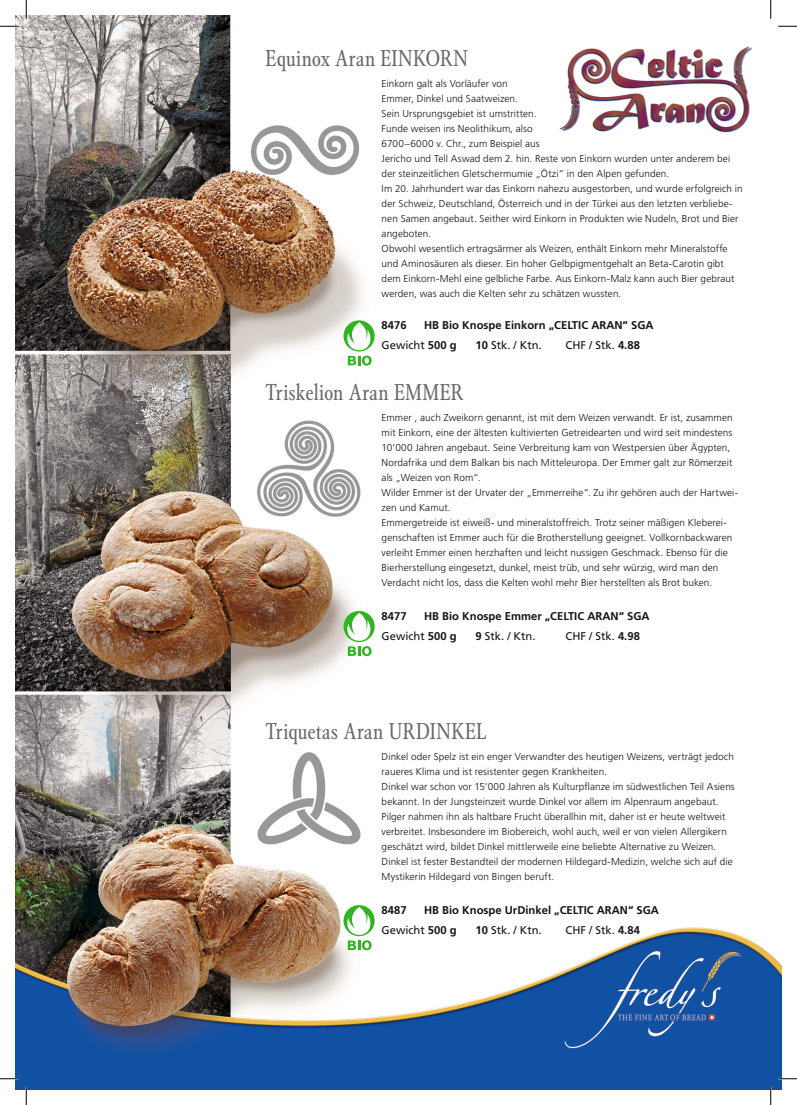
<style>
.page{position:relative;width:797px;height:1105px;background:#fff}
.page>*{position:absolute;margin:0;border:0;box-sizing:border-box;transform-origin:0 0}
.t1{font:condensed 22.5px "Garamond BE";letter-spacing:.01em;color:#686867}
.t2{font:700 11.25px/20px "Frutiger LT";color:#131413}
.t3{font:11.25px "Frutiger LT";color:#131413}
.t4{font:300 10px/15px "Frutiger LT";letter-spacing:.005em;color:#131413}
.s1{font-weight:400}
.s2{font-weight:700}
</style>
<div class="page">
<img style="left:16px;top:16px;width:765px;height:1073px">
<svg style="left:343px;top:320px;width:31px;height:31px"></svg>
<svg style="left:345px;top:322px;width:28px;height:44px"></svg>
<svg style="left:343px;top:611px;width:31px;height:31px"></svg>
<svg style="left:345px;top:613px;width:28px;height:43px"></svg>
<svg style="left:343px;top:905px;width:31px;height:31px"></svg>
<svg style="left:345px;top:907px;width:28px;height:43px"></svg>
<svg style="left:0;top:25px;width:19px;height:2px"></svg>
<svg style="left:778px;top:25px;width:19px;height:2px"></svg>
<svg style="left:0;top:1078px;width:19px;height:1px"></svg>
<svg style="left:778px;top:1078px;width:19px;height:1px"></svg>
<svg style="left:25px;top:0;width:2px;height:19px"></svg>
<svg style="left:25px;top:1086px;width:2px;height:19px"></svg>
<svg style="left:770px;top:0;width:1px;height:19px"></svg>
<svg style="left:770px;top:1086px;width:1px;height:19px"></svg>
<h1 class="t1" style="left:265px;top:46px;width:204px">Equinox Aran EINKORN</h1>
<p class="t4" style="left:381px;top:76px;width:362px">Einkorn galt als Vorläufer von<br>Emmer, Dinkel und Saatweizen.<br>Sein Ursprungsgebiet ist umstritten.<br>Funde weisen ins Neolithikum, also<br>6700–6000 v. Chr., zum Beispiel aus<br>Jericho und Tell Aswad dem 2. hin. Reste von Einkorn wurden unter anderem bei der steinzeitlichen Gletschermumie „Ötzi“ in den Alpen gefunden.<br>Im 20. Jahrhundert war das Einkorn nahezu ausgestorben, und wurde erfolgreich in der Schweiz, Deutschland, Österreich und in der Türkei aus den letzten verbliebe&shy;nen Samen angebaut. Seither wird Einkorn in Produkten wie Nudeln, Brot und Bier angeboten.<br>Obwohl wesentlich ertragsärmer als Weizen, enthält Einkorn mehr Mineralstoffe und Aminosäuren als dieser. Ein hoher Gelbpigmentgehalt an Beta-Carotin gibt dem Einkorn-Mehl eine gelbliche Farbe. Aus Einkorn-Malz kann auch Bier gebraut werden, was auch die Kelten sehr zu schätzen wussten.</p>
<p class="t2" style="left:381px;top:315px;width:273px;text-indent:43px">HB Bio Knospe Einkorn „CELTIC ARAN“ SGA<br><span class="s1">Gewicht</span> 500 g</p>
<p class="t2" style="left:381px;top:315px;width:27px">8476</p>
<p class="t3" style="left:475px;top:338px;width:68px"><span class="s2">10</span> Stk. / Ktn.</p>
<p class="t3" style="left:565px;top:338px;width:76px">CHF / Stk. <span class="s2">4.88</span></p>
<h1 class="t1" style="left:265px;top:380px;width:199px">Triskelion Aran EMMER</h1>
<p class="t4" style="left:381px;top:410px;width:358px">Emmer , auch Zweikorn genannt, ist mit dem Weizen verwandt. Er ist, zusammen mit Einkorn, eine der ältesten kultivierten Getreidearten und wird seit mindestens 10‘000 Jahren angebaut. Seine Verbreitung kam von Westpersien über Ägypten, Nordafrika und dem Balkan bis nach Mitteleuropa. Der Emmer galt zur Römerzeit als „Weizen von Rom“.<br>Wilder Emmer ist der Urvater der „Emmerreihe“. Zu ihr gehören auch der Hartwei&shy;zen und Kamut.<br>Emmergetreide ist eiweiß- und mineralstoffreich. Trotz seiner mäßigen Kleberei&shy;genschaften ist Emmer auch für die Brotherstellung geeignet. Vollkornbackwaren verleiht Emmer einen herzhaften und leicht nussigen Geschmack. Ebenso für die Bierherstellung eingesetzt, dunkel, meist trüb, und sehr würzig, wird man den Verdacht nicht los, dass die Kelten wohl mehr Bier herstellten als Brot buken.</p>
<p class="t2" style="left:381px;top:606px;width:269px;text-indent:43px">HB Bio Knospe Emmer „CELTIC ARAN“ SGA<br><span class="s1">Gewicht</span> 500 g</p>
<p class="t2" style="left:381px;top:606px;width:27px">8477</p>
<p class="t3" style="left:475px;top:629px;width:62px"><span class="s2">9</span> Stk. / Ktn.</p>
<p class="t3" style="left:565px;top:629px;width:76px">CHF / Stk. <span class="s2">4.98</span></p>
<h1 class="t1" style="left:265px;top:719px;width:223px">Triquetas Aran URDINKEL</h1>
<p class="t4" style="left:381px;top:749px;width:354px">Dinkel oder Spelz ist ein enger Verwandter des heutigen Weizens, verträgt jedoch raueres Klima und ist resistenter gegen Krankheiten.<br>Dinkel war schon vor 15‘000 Jahren als Kulturpflanze im südwestlichen Teil Asiens bekannt. In der Jungsteinzeit wurde Dinkel vor allem im Alpenraum angebaut.<br>Pilger nahmen ihn als haltbare Frucht überallhin mit, daher ist er heute weltweit verbreitet. Insbesondere im Biobereich, wohl auch, weil er von vielen Allergikern geschätzt wird, bildet Dinkel mittlerweile eine beliebte Alternative zu Weizen.<br>Dinkel ist fester Bestandteil der modernen Hildegard-Medizin, welche sich auf die Mystikerin Hildegard von Bingen beruft.</p>
<p class="t2" style="left:381px;top:900px;width:279px;text-indent:43px">HB Bio Knospe UrDinkel „CELTIC ARAN“ SGA<br><span class="s1">Gewicht</span> 500 g</p>
<p class="t2" style="left:381px;top:900px;width:27px">8487</p>
<p class="t3" style="left:475px;top:923px;width:68px"><span class="s2">10</span> Stk. / Ktn.</p>
<p class="t3" style="left:565px;top:923px;width:76px">CHF / Stk. <span class="s2">4.84</span></p>
</div>
